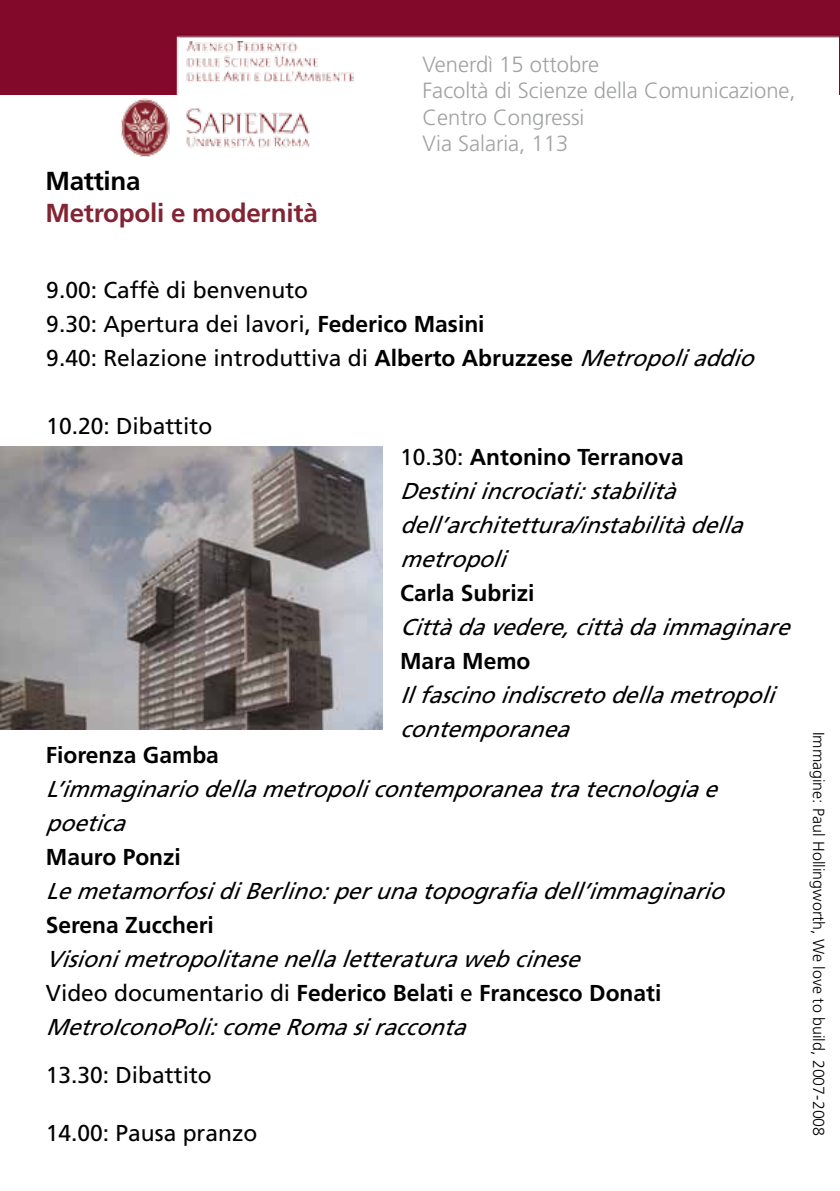
<style>
.page{position:relative;width:840px;height:1191px;background:#fff}
.page>*{position:absolute;margin:0;border:0;box-sizing:border-box;transform-origin:0 0}
.t1{font:700 26px "Frutiger LT Std";letter-spacing:-.01em;color:#822433}
.t2{font:700 26px "Frutiger LT Std";letter-spacing:-.01em;color:#000}
.t3{font:italic 23px/34px "Frutiger LT Std";color:#000}
.t4{font:23px/34px "Frutiger LT Std";color:#000}
.t5{font:700 23px "Frutiger LT Std";color:#000}
.t6{font:300 22px/26.4px "Frutiger LT Std";color:#a0a2a3}
.t7{font:300 16px "Frutiger LT Std";color:#000}
.s1{font-weight:700}
.s2{font-style:italic}
.s3{font-style:normal}
.s4{font-weight:700;font-style:normal}
</style>
<div class="page">
<img style="left:0;top:0;width:840px;height:94px">
<img style="left:103px;top:41px;width:250px;height:116px">
<img style="left:0;top:447px;width:382px;height:282px">
<p class="t2" style="left:45px;top:166px;width:97px">Mattina</p>
<p class="t1" style="left:45px;top:197px;width:274px">Metropoli e modernità</p>
<p class="t6" style="left:422px;top:51px;width:374px">Venerdì 15 ottobre<br>Facoltà di Scienze della Comunicazione,<br>Centro Congressi<br>Via Salaria, 113</p>
<p class="t4" style="left:46px;top:273px;width:717px">9.00: Caffè di benvenuto<br>9.30: Apertura dei lavori, <span class="s1">Federico Masini<br></span>9.40: Relazione introduttiva di <span class="s1">Alberto Abruzzese</span> <span class="s2">Metropoliaddio</span></p>
<p class="t4" style="left:46px;top:409px;width:167px">10.20: Dibattito</p>
<p class="t3" style="left:400px;top:440px;width:353px"><span class="s3">10.30:</span> <span class="s4">Antonino Terranova<br></span>Destiniincrociati:stabilità dell’architettura/instabilitàdella metropoli</p>
<p class="t5" style="left:400px;top:579px;width:136px">Carla Subrizi</p>
<p class="t3" style="left:400px;top:610px;width:400px">Cittàdavedere,cittàdaimmaginare</p>
<p class="t5" style="left:400px;top:647px;width:132px">Mara Memo</p>
<p class="t3" style="left:400px;top:678px;width:385px">Ilfascinoindiscretodellametropoli contemporanea</p>
<p class="t5" style="left:46px;top:741px;width:174px">Fiorenza Gamba</p>
<p class="t3" style="left:46px;top:772px;width:681px">L’immaginariodellametropolicontemporaneatratecnologiae poetica</p>
<p class="t5" style="left:46px;top:843px;width:136px">Mauro Ponzi</p>
<p class="t3" style="left:46px;top:874px;width:688px">LemetamorfosidiBerlino:perunatopografiadell’immaginario</p>
<p class="t5" style="left:46px;top:911px;width:169px">Serena Zuccheri</p>
<p class="t3" style="left:46px;top:942px;width:616px">Visionimetropolitanenellaletteraturawebcinese<br><span class="s3">Video documentario di</span> <span class="s4">Federico Belati</span> <span class="s3">e</span> <span class="s4">Francesco Donati<br></span>MetroIconoPoli:comeRomasiracconta</p>
<p class="t4" style="left:46px;top:1058px;width:167px">13.30: Dibattito</p>
<p class="t4" style="left:46px;top:1116px;width:213px">14.00: Pausa pranzo</p>
<p class="t7" style="left:827px;top:732px;width:406px;rotate:90deg">Immagine: Paul Hollingworth, We love to build, 2007-2008</p>
</div>
